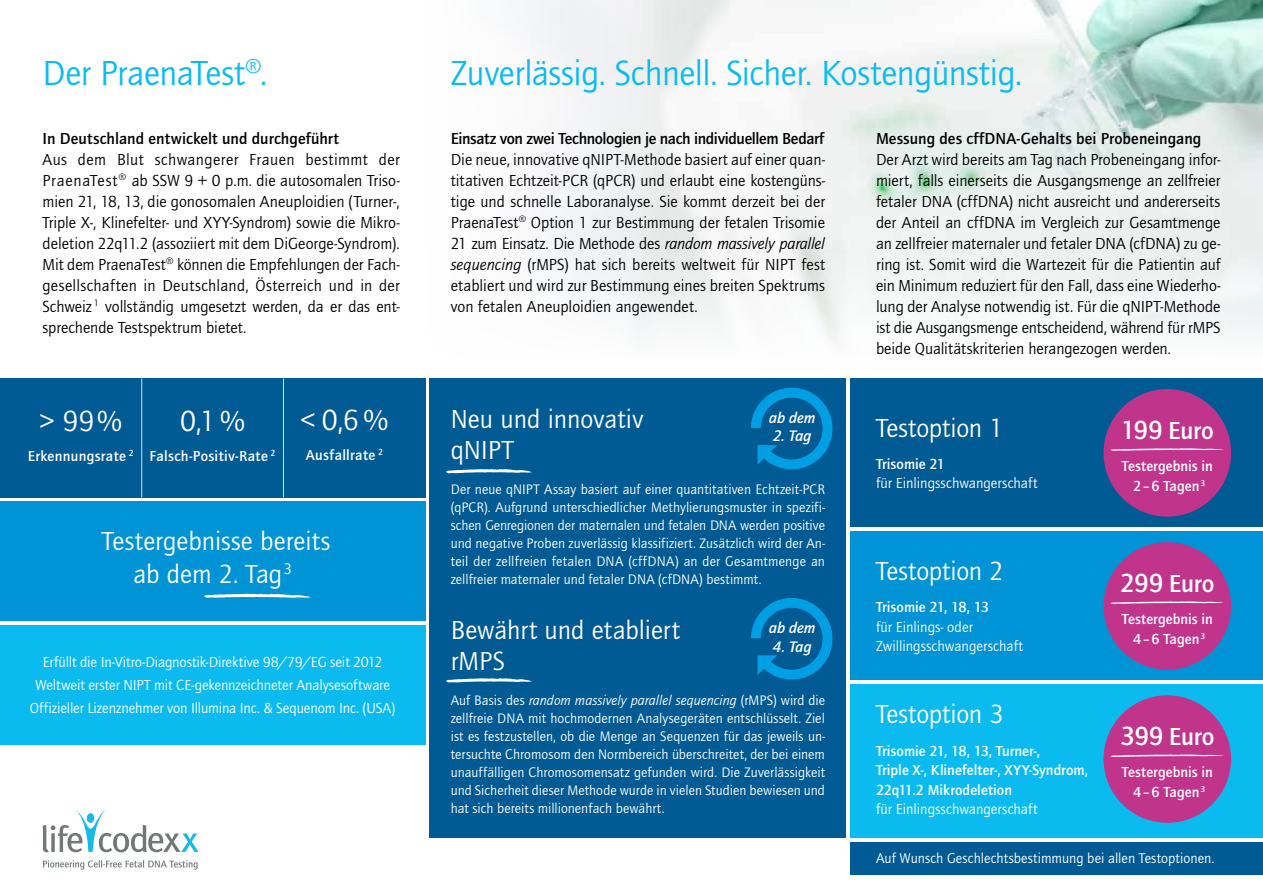
<style>
.page{position:relative;width:1263px;height:893px;background:#fff}
.page>*{position:absolute;margin:0;border:0;box-sizing:border-box;transform-origin:0 0}
.t1{font:36px "Quay Itc T";letter-spacing:-.01em;color:#0bbbef}
.t2{font:30px "Quay Itc T";color:#fff}
.t3{font:27px/31.5px "Quay Itc T";color:#fff}
.t4{font:700 25.5px "Quay Itc T";letter-spacing:-.015em;color:#fff}
.t5{font:16.5px/21px "Quay Itc T";color:#000;text-align:justify}
.t6{font:700 16.5px "Quay Itc T";color:#000}
.t7{font:700 16.5px "Quay Itc T";letter-spacing:-.025em;color:#000}
.t8{font:italic 700 15.75px "Quay Itc T";letter-spacing:-.005em;color:#fff}
.t9{font:15px/23px "Quay Itc T";letter-spacing:-.005em;color:#fff;text-align:center}
.t10{font:700 15px/19.5px "Quay Itc T";letter-spacing:.005em;color:#fff;text-align:center}
.t11{font:700 15px "Quay Itc T";letter-spacing:.025em;color:#fff}
.t12{font:14.55px "Quay Itc T";letter-spacing:.005em;color:#fff}
.t13{font:14.25px/18px "Quay Itc T";letter-spacing:.005em;color:#fff;text-align:justify}
.s1{font-style:italic}
.s2{font-size:27px}
</style>
<div class="page">
<img style="left:526px;top:0;width:737px;height:342px">
<svg style="left:43px;top:810px;width:156px;height:42px"></svg>
<svg style="left:43px;top:860px;width:155px;height:10px"></svg>
<div style="left:0;top:378px;width:425px;height:119px;background:#005b94"></div>
<div style="left:850px;top:378px;width:413px;height:149px;background:#005b94"></div>
<div style="left:850px;top:842px;width:413px;height:32px;background:#005b94"></div>
<div style="left:429px;top:378px;width:417px;height:460px;background:#005b94"></div>
<div style="left:0;top:502px;width:425px;height:119px;background:#0093d6"></div>
<div style="left:850px;top:531px;width:413px;height:149px;background:#0093d6"></div>
<div style="left:0;top:625px;width:425px;height:119px;background:#0bbbef"></div>
<div style="left:850px;top:685px;width:413px;height:153px;background:#0bbbef"></div>
<hr style="left:283px;top:378px;width:1px;height:119px;background:#bce4fa">
<hr style="left:141px;top:378px;width:1px;height:119px;background:#bce4fa">
<svg style="left:204px;top:594px;width:107px;height:4px"></svg>
<div style="left:1103px;top:389px;width:128px;height:128px;background:#c1348b;border-radius:50%"></div>
<svg style="left:1110px;top:448px;width:114px;height:3px"></svg>
<div style="left:1103px;top:542px;width:128px;height:128px;background:#c1348b;border-radius:50%"></div>
<svg style="left:1110px;top:601px;width:114px;height:3px"></svg>
<div style="left:1103px;top:695px;width:128px;height:128px;background:#c1348b;border-radius:50%"></div>
<svg style="left:1110px;top:754px;width:114px;height:3px"></svg>
<svg style="left:751px;top:387px;width:82px;height:83px"></svg>
<svg style="left:751px;top:598px;width:82px;height:82px"></svg>
<svg style="left:446px;top:469px;width:86px;height:5px"></svg>
<svg style="left:446px;top:678px;width:86px;height:5px"></svg>
<h1 class="t1" style="left:43px;top:52px;width:226px">Der PraenaTest<sup>®</sup>.</h1>
<h1 class="t1" style="left:451px;top:52px;width:573px">Zuverlässig. Schnell. Sicher. Kostengünstig.</h1>
<p class="t6" style="left:43px;top:129px;width:298px">In Deutschland entwickelt und durchgeführt</p>
<p class="t5" style="left:43px;top:148px;width:359px">Aus dem Blut schwangerer Frauen bestimmt der PraenaTest<sup>®</sup> ab SSW 9 + 0 p.m. die autosomalen Triso&shy;mien 21, 18, 13, die gonosomalen Aneuploidien (Turner-, Triple X-, Klinefelter- und XYY-Syndrom) sowie die Mikro&shy;deletion 22q11.2 (assoziiert mit dem DiGeorge-Syndrom).<br>Mit dem PraenaTest<sup>®</sup> können die Empfehlungen der Fach&shy;gesellschaften in Deutschland, Österreich und in der Schweiz <sup>1</sup> vollständig umgesetzt werden, da er das ent&shy;sprechende Testspektrum bietet.</p>
<p class="t7" style="left:451px;top:129px;width:375px">Einsatz von zwei Technologien je nach individuellem Bedarf</p>
<p class="t5" style="left:451px;top:148px;width:376px">Die neue, innovative qNIPT-Methode basiert auf einer quan&shy;titativen Echtzeit-PCR (qPCR) und erlaubt eine kostengüns&shy;tige und schnelle Laboranalyse. Sie kommt derzeit bei der PraenaTest<sup>®</sup> Option 1 zur Bestimmung der fetalen Trisomie 21 zum Einsatz. Die Methode des <span class="s1">random massively parallel sequencing</span> (rMPS) hat sich bereits weltweit für NIPT fest etabliert und wird zur Bestimmung eines breiten Spektrums von fetalen Aneuploidien angewendet.</p>
<p class="t6" style="left:876px;top:129px;width:327px">Messung des cffDNA-Gehalts bei Probeneingang</p>
<p class="t5" style="left:876px;top:148px;width:346px">Der Arzt wird bereits am Tag nach Probeneingang infor&shy;miert, falls einerseits die Ausgangsmenge an zellfreier fetaler DNA (cffDNA) nicht ausreicht und andererseits der Anteil an cffDNA im Vergleich zur Gesamtmenge an zellfreier maternaler und fetaler DNA (cfDNA) zu ge&shy;ring ist. Somit wird die Wartezeit für die Patientin auf ein Minimum reduziert für den Fall, dass eine Wiederho&shy;lung der Analyse notwendig ist. Für die qNIPT-Methode ist die Ausgangsmenge entscheidend, während für rMPS beide Qualitätskriterien herangezogen werden.</p>
<h2 class="t2" style="left:40px;top:403px;width:84px">&gt; 99%</h2>
<p class="t10" style="left:28px;top:446px;width:107px">Erkennungsrate <sup>2</sup></p>
<h2 class="t2" style="left:180px;top:403px;width:66px">0,1 %</h2>
<p class="t10" style="left:150px;top:446px;width:128px">Falsch-Positiv-Rate <sup>2</sup></p>
<h2 class="t2" style="left:300px;top:402px;width:89px">&lt; 0,6%</h2>
<p class="t11" style="left:306px;top:446px;width:79px">Ausfallrate <sup>2</sup></p>
<h3 class="t3" style="left:102px;top:524px;width:230px;line-height:33px;text-align:center">Testergebnisse bereits ab dem 2. Tag<sup>3</sup></h3>
<p class="t9" style="left:30px;top:650px;width:367px">Erfüllt die In-Vitro-Diagnostik-Direktive 98/79/EG seit 2012<br>Weltweit erster NIPT mit CE-gekennzeichneter Analysesoftware<br>Offizieller Lizenznehmer von Illumina Inc. &amp; Sequenom Inc. (USA)</p>
<h3 class="t3" style="left:451px;top:402px;width:194px">Neu und innovativ qNIPT</h3>
<p class="t13" style="left:451px;top:480px;width:376px">Der neue qNIPT Assay basiert auf einer quantitativen Echtzeit-PCR (qPCR). Aufgrund unterschiedlicher Methylierungsmuster in spezifi&shy;schen Genregionen der maternalen und fetalen DNA werden positive und negative Proben zuverlässig klassifiziert. Zusätzlich wird der An&shy;teil der zellfreien fetalen DNA (cffDNA) an der Gesamtmenge an zellfreier maternaler und fetaler DNA (cfDNA) bestimmt.</p>
<h3 class="t3" style="left:451px;top:614px;width:231px">Bewährt und etabliert rMPS</h3>
<p class="t13" style="left:451px;top:691px;width:376px">Auf Basis des <span class="s1">random massively parallel sequencing</span> (rMPS) wird die zellfreie DNA mit hochmodernen Analysegeräten entschlüsselt. Ziel ist es festzustellen, ob die Menge an Sequenzen für das jeweils un&shy;tersuchte Chromosom den Normbereich überschreitet, der bei einem unauffälligen Chromosomensatz gefunden wird. Die Zuverlässigkeit und Sicherheit dieser Methode wurde in vielen Studien bewiesen und hat sich bereits millionenfach bewährt.</p>
<p class="t8" style="left:769px;top:408px;width:48px">ab dem</p>
<p class="t8" style="left:773px;top:427px;width:40px">2. Tag</p>
<p class="t8" style="left:769px;top:618px;width:48px">ab dem</p>
<p class="t8" style="left:773px;top:637px;width:40px">4. Tag</p>
<h3 class="t3" style="left:876px;top:412px;width:129px">Testoption 1</h3>
<p class="t10" style="left:876px;top:454px;width:71px">Trisomie 21</p>
<p class="t9" style="left:876px;top:472px;width:163px">für Einlingsschwangerschaft</p>
<h3 class="t3" style="left:876px;top:555px;width:129px">Testoption 2</h3>
<p class="t10" style="left:876px;top:597px;width:114px">Trisomie 21, 18, 13</p>
<p class="t9" style="left:876px;top:617px;width:149px;line-height:19.5px;text-align:left">für Einlings- oder<br>Zwillingsschwangerschaft</p>
<h3 class="t4" style="left:1121px;top:415px;width:94px"><span class="s2">199</span> Euro</h3>
<p class="t10" style="left:1122px;top:456px;width:92px">Testergebnis in<br>2–6 Tagen<sup>3</sup></p>
<h3 class="t4" style="left:1120px;top:568px;width:95px"><span class="s2">299</span> Euro</h3>
<p class="t10" style="left:1122px;top:609px;width:92px">Testergebnis in<br>4–6 Tagen<sup>3</sup></p>
<h3 class="t3" style="left:876px;top:698px;width:129px">Testoption 3</h3>
<p class="t10" style="left:876px;top:741px;width:213px;text-align:left">Trisomie 21, 18, 13, Turner-,<br>Triple X-, Klinefelter-, XYY-Syndrom,<br>22q11.2 Mikrodeletion</p>
<p class="t9" style="left:876px;top:797px;width:163px">für Einlingsschwangerschaft</p>
<p class="t12" style="left:876px;top:850px;width:340px">Auf Wunsch Geschlechtsbestimmung bei allen Testoptionen.</p>
<h3 class="t4" style="left:1120px;top:722px;width:96px"><span class="s2">399</span> Euro</h3>
<p class="t10" style="left:1122px;top:762px;width:92px">Testergebnis in<br>4–6 Tagen<sup>3</sup></p>
</div>
